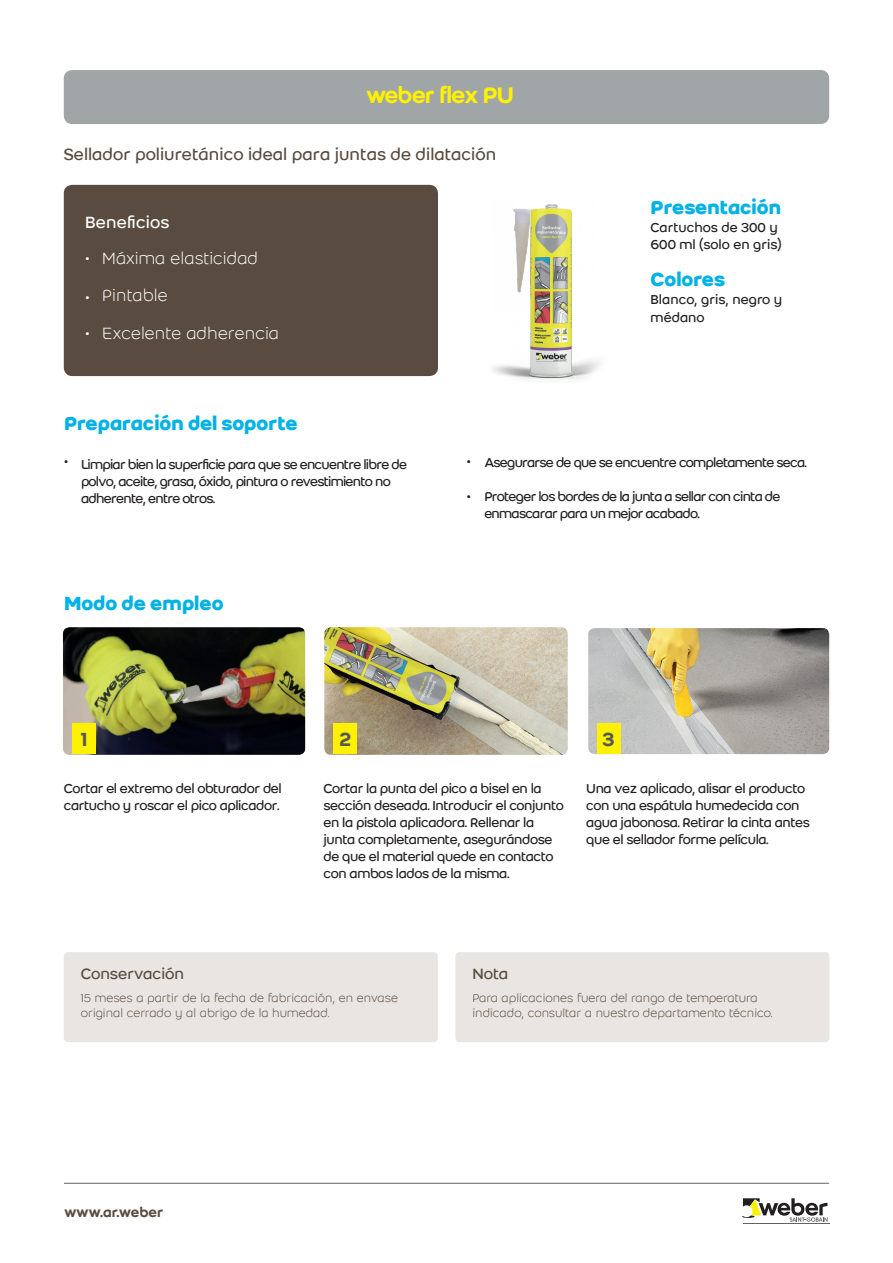
<style>
.page{position:relative;width:893px;height:1263px;background:#fff}
.page>*{position:absolute;margin:0;border:0;box-sizing:border-box;transform-origin:0 0}
.t1{font:24.75px "Weber Name";color:#fff101}
.t2{font:700 21px "Weber";color:#00b2e6}
.t3{font:500 21px "Weber";color:#57585a}
.t4{font:18px "Weber";color:#594b3f}
.t5{font:300 18px/37.5px "Weber";color:#fff}
.t6{font:18px "Weber";letter-spacing:.01em;color:#fff}
.t7{font:16.5px "Weber";color:#594b3f}
.t8{font:500 15px "Weber";color:#594b3f}
.t9{font:14.25px/17.1px "Weber";letter-spacing:-.03em;color:#231f20}
.t10{font:14.25px/17.1px "Weber";letter-spacing:-.055em;color:#231f20}
.t11{font:14.25px/17.1px "Weber";letter-spacing:-.005em;color:#231f20}
.t12{font:14.25px/18px "Weber";color:#231f20}
.t13{font:300 12.75px/15.3px "Weber";color:#594b3f}
</style>
<div class="page">
<hr style="left:743px;top:1223px;width:86px;height:1px;background:#636366">
<svg style="left:742px;top:1198px;width:86px;height:24px"></svg>
<hr style="left:64px;top:1183px;width:765px;height:1px;background:#636366">
<img style="left:493px;top:204px;width:107px;height:176px">
<div style="left:64px;top:70px;width:765px;height:54px;background:#a0a5a8;border-radius:9px"></div>
<img style="left:63px;top:627px;width:243px;height:128px">
<img style="left:324px;top:627px;width:244px;height:128px">
<img style="left:588px;top:628px;width:241px;height:126px">
<div style="left:72px;top:724px;width:24px;height:30px;background:#fff101"></div>
<div style="left:334px;top:724px;width:23px;height:30px;background:#fff101"></div>
<div style="left:597px;top:724px;width:24px;height:30px;background:#fff101"></div>
<div style="left:64px;top:952px;width:374px;height:90px;background:#e8e5e2;border-radius:4px"></div>
<div style="left:455px;top:952px;width:374px;height:90px;background:#e8e5e2;border-radius:4px"></div>
<div style="left:64px;top:185px;width:374px;height:191px;background:#594b3f;border-radius:9px"></div>
<h1 class="t1" style="left:440px;top:81px;width:75px">flex PU</h1>
<p class="t4" style="left:64px;top:144px;width:434px">Sellador poliuretánico ideal para juntas de dilatación</p>
<p class="t6" style="left:85px;top:211px;width:86px">Beneficios</p>
<p class="t5" style="left:102px;top:239px;width:178px;text-indent:-17px">• Máxima elasticidad<br>Pintable<br>Excelente adherencia</p>
<p class="t5" style="left:85px;top:279px;width:6px;line-height:36px">• •</p>
<h2 class="t2" style="left:651px;top:195px;width:132px">Presentación</h2>
<p class="t11" style="left:651px;top:219px;width:133px">Cartuchos de 300 y<br>600 ml (solo en gris)</p>
<h2 class="t2" style="left:651px;top:267px;width:76px">Colores</h2>
<p class="t12" style="left:651px;top:290px;width:133px">Blanco, gris, negro y médano</p>
<h2 class="t2" style="left:64px;top:411px;width:235px">Preparación del soporte</h2>
<p class="t10" style="left:81px;top:456px;width:328px;text-indent:-17px">• Limpiar bien la superficie para que se encuentre libre de polvo, aceite, grasa, óxido, pintura o revestimiento no adherente, entre otros.</p>
<p class="t9" style="left:467px;top:453px;width:6px">•</p>
<p class="t9" style="left:467px;top:487px;width:6px">•</p>
<p class="t10" style="left:484px;top:454px;width:324px">Asegurarse de que se encuentre completamente seca.</p>
<p class="t10" style="left:484px;top:488px;width:298px">Proteger los bordes de la junta a sellar con cinta de enmascarar para un mejor acabado.</p>
<h2 class="t2" style="left:64px;top:591px;width:161px">Modo de empleo</h2>
<h2 class="t3" style="left:81px;top:727px;width:8px">1</h2>
<h2 class="t3" style="left:339px;top:727px;width:14px">2</h2>
<h2 class="t3" style="left:602px;top:727px;width:14px">3</h2>
<p class="t9" style="left:64px;top:780px;width:220px">Cortar el extremo del obturador del cartucho y roscar el pico aplicador.</p>
<p class="t9" style="left:324px;top:780px;width:242px">Cortar la punta del pico a bisel en la sección deseada. Introducir el conjunto en la pistola aplicadora. Rellenar la junta completamente, asegurándose de que el material quede en contacto con ambos lados de la misma.</p>
<p class="t9" style="left:586px;top:780px;width:225px">Una vez aplicado, alisar el producto con una espátula humedecida con agua jabonosa. Retirar la cinta antes que el sellador forme película.</p>
<p class="t7" style="left:81px;top:964px;width:105px">Conservación</p>
<p class="t7" style="left:472px;top:964px;width:37px">Nota</p>
<p class="t13" style="left:81px;top:990px;width:319px">15 meses a partir de la fecha de fabricación, en envase original cerrado y al abrigo de la humedad.</p>
<p class="t13" style="left:472px;top:990px;width:302px">Para aplicaciones fuera del rango de temperatura indicado, consultar a nuestro departamento técnico.</p>
<p class="t8" style="left:64px;top:1203px;width:101px">www.ar.weber</p>
</div>
